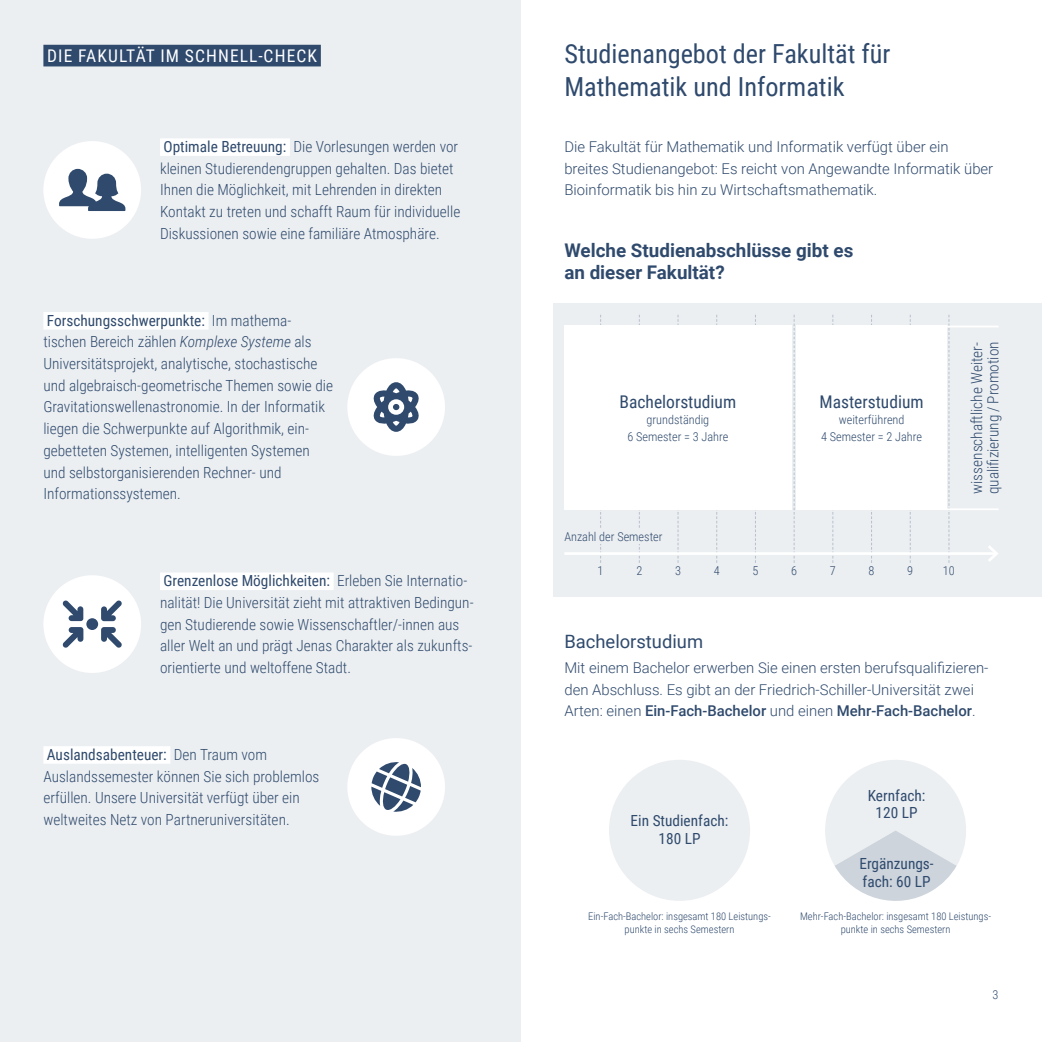
<style>
.page{position:relative;width:1042px;height:1042px;background:#fff}
.page>*{position:absolute;margin:0;border:0;box-sizing:border-box;transform-origin:0 0}
.t1{font:26.25px/32.6px "Roboto Condensed";color:#2f4a6d}
.t2{font:700 18.9px/21.7px "Roboto";color:#2f4a6d}
.t3{font:18.38px "Roboto";color:#2f4a6d}
.gfx-h3{font:17.5px "Roboto Condensed";color:#2f4a6d}
.gfx-h2_idx{font:17.5px "Roboto Condensed";letter-spacing:.065em;color:#fff}
.gfx-p-hdl{font:300 15.4px/21.7px "Roboto Condensed";color:#2f4a6d}
.gfx-p{font:15.4px/17.5px "Roboto Condensed";color:#2f4a6d;text-align:center}
.gfx-p-centered{font:300 15.4px/16.3px "Roboto Condensed";color:#2f4a6d}
.t4{font:300 14.88px/21.7px "Roboto";color:#2f4a6d}
.gfx-p_small-centered{font:300 12.25px/16.3px "Roboto Condensed";color:#2f4a6d;text-align:center}
.p_xsmall{font:300 10.5px/13px "Roboto Condensed";color:#2f4a6d;text-align:center}
.s1{font-weight:400}
.s2{font-style:italic}
.s3{font-weight:500}
</style>
<div class="page">
<div style="left:0;top:0;width:521px;height:1042px;background:#eceff2"></div>
<div style="left:43px;top:45px;width:278px;height:21px;background:#2f4a6d"></div>
<div style="left:160px;top:138px;width:130px;height:18px;background:#fff"></div>
<div style="left:43px;top:312px;width:165px;height:17px;background:#fff"></div>
<div style="left:160px;top:572px;width:174px;height:18px;background:#fff"></div>
<div style="left:43px;top:746px;width:127px;height:18px;background:#fff"></div>
<div style="left:347px;top:358px;width:98px;height:98px;background:#fff;border-radius:50%"></div>
<svg style="left:373px;top:382px;width:46px;height:50px"></svg>
<div style="left:347px;top:738px;width:98px;height:98px;background:#fff;border-radius:50%"></div>
<svg style="left:371px;top:762px;width:50px;height:50px"></svg>
<div style="left:43px;top:141px;width:98px;height:98px;background:#fff;border-radius:50%"></div>
<svg style="left:59px;top:169px;width:66px;height:42px"></svg>
<div style="left:609px;top:760px;width:141px;height:141px;background:#eceff2;border-radius:50%"></div>
<svg style="left:825px;top:760px;width:141px;height:141px"></svg>
<div style="left:553px;top:304px;width:489px;height:293px;background:#eceff2"></div>
<svg style="left:600px;top:315px;width:1px;height:248px"></svg>
<svg style="left:639px;top:315px;width:1px;height:248px"></svg>
<svg style="left:677px;top:315px;width:1px;height:248px"></svg>
<svg style="left:716px;top:315px;width:1px;height:248px"></svg>
<svg style="left:755px;top:315px;width:1px;height:248px"></svg>
<svg style="left:794px;top:315px;width:1px;height:248px"></svg>
<svg style="left:832px;top:315px;width:1px;height:248px"></svg>
<svg style="left:871px;top:315px;width:1px;height:248px"></svg>
<svg style="left:910px;top:315px;width:1px;height:248px"></svg>
<svg style="left:948px;top:315px;width:1px;height:248px"></svg>
<div style="left:564px;top:326px;width:227px;height:184px;background:#fff"></div>
<div style="left:796px;top:326px;width:151px;height:184px;background:#fff"></div>
<hr style="left:564px;top:552px;width:432px;height:3px;background:#fff">
<svg style="left:988px;top:546px;width:10px;height:16px"></svg>
<div style="left:564px;top:529px;width:98px;height:15px;background:#eceff2"></div>
<hr style="left:947px;top:326px;width:51px;height:1px;background:#fff">
<hr style="left:947px;top:508px;width:51px;height:2px;background:#fff">
<div style="left:43px;top:575px;width:98px;height:98px;background:#fff;border-radius:50%"></div>
<svg style="left:62px;top:600px;width:60px;height:48px"></svg>
<p class="gfx-h2_idx" style="left:47px;top:43px;width:271px">DIE FAKULTÄT IM SCHNELL-CHECK</p>
<p class="gfx-p-hdl" style="left:160px;top:135px;width:302px"><span class="s1">Optimale Betreuung:</span> Die Vorlesungen werden vor kleinen Studierendengruppen gehalten. Das bietet Ihnen die Möglichkeit, mit Lehrenden in direkten Kontakt zu treten und schafft Raum für individuelle Diskussionen sowie eine familiäre Atmosphäre.</p>
<p class="gfx-p-hdl" style="left:43px;top:309px;width:291px"><span class="s1">Forschungsschwerpunkte:</span> Im mathema&shy;tischen Bereich zählen <span class="s2">Komplexe Systeme</span> als Universitätsprojekt, analytische, stochastische und algebraisch--geometrische Themen sowie die Gravitationswellenastronomie. In der Informatik liegen die Schwerpunkte auf Algorithmik, ein&shy;gebetteten Systemen, intelligenten Systemen und selbstorganisierenden Rechner-- und Informationssystemen.</p>
<p class="gfx-p-hdl" style="left:160px;top:569px;width:315px"><span class="s1">Grenzenlose Möglichkeiten:</span> Erleben Sie Internatio&shy;nalität! Die Universität zieht mit attraktiven Bedingun&shy;gen Studierende sowie Wissenschaftler/-innen aus aller Welt an und prägt Jenas Charakter als zukunfts&shy;orientierte und weltoffene Stadt.</p>
<p class="gfx-p-hdl" style="left:43px;top:743px;width:277px"><span class="s1">Auslandsabenteuer:</span> Den Traum vom Auslandssemester können Sie sich problemlos erfüllen. Unsere Universität verfügt über ein weltweites Netz von Partneruniversitäten.</p>
<h1 class="t1" style="left:564px;top:37px;width:328px">Studienangebot der Fakultät für<br>Mathematik und Informatik</h1>
<p class="t4" style="left:564px;top:135px;width:430px">Die Fakultät für Mathematik und Informatik verfügt über ein breites Studienangebot: Es reicht von Angewandte Informatik über<br>Bioinformatik bis hin zu Wirtschaftsmathematik.</p>
<h2 class="t2" style="left:564px;top:239px;width:290px">Welche Studienabschlüsse gibt es an dieser Fakultät?</h2>
<p class="gfx-h3" style="left:619px;top:390px;width:118px">Bachelorstudium</p>
<p class="gfx-p_small-centered" style="left:627px;top:411px;width:102px">grundständig<br>6 Semester = 3 Jahre</p>
<p class="gfx-p_small-centered" style="left:564px;top:528px;width:100px">Anzahl der Semester</p>
<p class="gfx-h3" style="left:819px;top:390px;width:106px">Masterstudium</p>
<p class="gfx-p_small-centered" style="left:821px;top:411px;width:102px">weiterführend<br>4 Semester = 2 Jahre</p>
<p class="gfx-p_small-centered" style="left:598px;top:562px;width:7px">1</p>
<p class="gfx-p_small-centered" style="left:636px;top:562px;width:7px">2</p>
<p class="gfx-p_small-centered" style="left:675px;top:562px;width:7px">3</p>
<p class="gfx-p_small-centered" style="left:714px;top:562px;width:7px">4</p>
<p class="gfx-p_small-centered" style="left:752px;top:562px;width:7px">5</p>
<p class="gfx-p_small-centered" style="left:791px;top:562px;width:7px">6</p>
<p class="gfx-p_small-centered" style="left:830px;top:562px;width:7px">7</p>
<p class="gfx-p_small-centered" style="left:868px;top:562px;width:7px">8</p>
<p class="gfx-p_small-centered" style="left:907px;top:562px;width:7px">9</p>
<p class="gfx-p_small-centered" style="left:943px;top:562px;width:13px">10</p>
<p class="gfx-p-centered" style="left:968px;top:494px;width:154px;rotate:-90deg">wissenschaftliche Weiter&shy;qualifizierung / Promotion</p>
<h3 class="t3" style="left:564px;top:628px;width:140px">Bachelorstudium</h3>
<p class="t4" style="left:564px;top:656px;width:426px">Mit einem Bachelor erwerben Sie einen ersten berufsqualifizieren&shy;den Abschluss. Es gibt an der Friedrich-Schiller-Universität zwei<br>Arten: einen <span class="s3">Ein-Fach-Bachelor</span> und einen <span class="s3">Mehr-Fach-Bachelor</span>.</p>
<p class="gfx-p" style="left:630px;top:811px;width:99px">Ein Studienfach:<br>180 LP</p>
<p class="gfx-p" style="left:868px;top:786px;width:59px">Kernfach:<br>120 LP</p>
<p class="gfx-p" style="left:859px;top:854px;width:76px;text-align:left">Ergänzungs&shy;fach: 60 LP</p>
<p class="p_xsmall" style="left:588px;top:909px;width:184px">Ein-Fach-Bachelor: insgesamt 180 Leistungs&shy;punkte in sechs Semestern</p>
<p class="p_xsmall" style="left:800px;top:909px;width:193px">Mehr-Fach-Bachelor: insgesamt 180 Leistungs&shy;punkte in sechs Semestern</p>
<p class="gfx-p_small-centered" style="left:992px;top:985px;width:7px">3</p>
</div>
